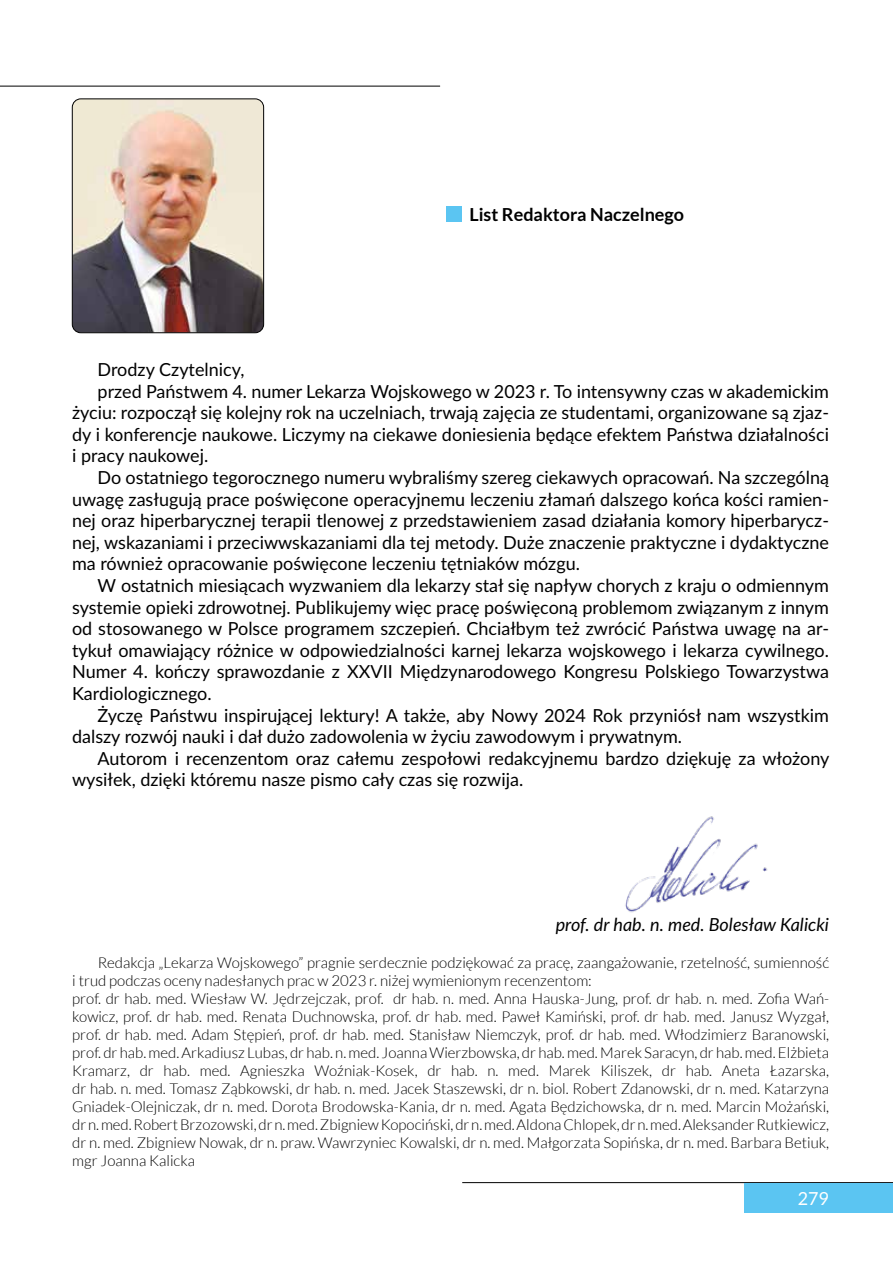
<style>
.page{position:relative;width:893px;height:1263px;background:#fff}
.page>*{position:absolute;margin:0;border:0;box-sizing:border-box;transform-origin:0 0}
.t1{font:18px "Lato";color:#000}
.t2{font:italic 18px "Lato";color:#000}
.t3{font:700 18px "Lato";color:#000}
.t4{font:18px "Lato";color:#fff}
.t5{font:300 15px/18px "Lato";color:#000}
</style>
<div class="page">
<hr style="left:462px;top:1182px;width:431px;height:1px;background:#000">
<hr style="left:0;top:86px;width:440px;height:1px;background:#000">
<div style="left:744px;top:1183px;width:149px;height:30px;background:#5bc5f2"></div>
<img style="left:72px;top:99px;width:192px;height:234px">
<div style="left:72px;top:99px;width:192px;height:234px;border:1px solid #000;border-radius:9px"></div>
<img style="left:625px;top:816px;width:143px;height:97px">
<div style="left:446px;top:206px;width:16px;height:15px;background:#5bc5f2"></div>
<p class="t3" style="left:469px;top:204px;width:216px">List Redaktora Naczelnego</p>
<p class="t1" style="left:98px;top:356px;width:148px">Drodzy Czytelnicy,</p>
<p class="t1" style="left:98px;top:378px;width:733px">przed Państwem 4. numer Lekarza Wojskowego w 2023 r. To intensywny czas w akademickim</p>
<p class="t1" style="left:72px;top:400px;width:758px">życiu: rozpoczął się kolejny rok na uczelniach, trwają zajęcia ze studentami, organizowane są zjaz-</p>
<p class="t1" style="left:72px;top:421px;width:758px">dy i konferencje naukowe. Liczymy na ciekawe doniesienia będące efektem Państwa działalności</p>
<p class="t1" style="left:72px;top:443px;width:138px">i pracy naukowej.</p>
<p class="t1" style="left:98px;top:464px;width:733px">Do ostatniego tegorocznego numeru wybraliśmy szereg ciekawych opracowań. Na szczególną</p>
<p class="t1" style="left:72px;top:486px;width:758px">uwagę zasługują prace poświęcone operacyjnemu leczeniu złamań dalszego końca kości ramien-</p>
<p class="t1" style="left:72px;top:508px;width:758px">nej oraz hiperbarycznej terapii tlenowej z przedstawieniem zasad działania komory hiperbarycz-</p>
<p class="t1" style="left:72px;top:529px;width:758px">nej, wskazaniami i przeciwwskazaniami dla tej metody. Duże znaczenie praktyczne i dydaktyczne</p>
<p class="t1" style="left:72px;top:551px;width:509px">ma również opracowanie poświęcone leczeniu tętniaków mózgu.</p>
<p class="t1" style="left:98px;top:572px;width:733px">W ostatnich miesiącach wyzwaniem dla lekarzy stał się napływ chorych z kraju o odmiennym</p>
<p class="t1" style="left:72px;top:594px;width:758px">systemie opieki zdrowotnej. Publikujemy więc pracę poświęconą problemom związanym z innym</p>
<p class="t1" style="left:72px;top:616px;width:758px">od stosowanego w Polsce programem szczepień. Chciałbym też zwrócić Państwa uwagę na ar-</p>
<p class="t1" style="left:72px;top:637px;width:758px">tykuł omawiający różnice w odpowiedzialności karnej lekarza wojskowego i lekarza cywilnego.</p>
<p class="t1" style="left:72px;top:659px;width:758px">Numer 4. kończy sprawozdanie z XXVII Międzynarodowego Kongresu Polskiego Towarzystwa</p>
<p class="t1" style="left:72px;top:680px;width:141px">Kardiologicznego.</p>
<p class="t1" style="left:98px;top:702px;width:733px">Życzę Państwu inspirującej lektury! A także, aby Nowy 2024 Rok przyniósł nam wszystkim</p>
<p class="t1" style="left:72px;top:724px;width:612px">dalszy rozwój nauki i dał dużo zadowolenia w życiu zawodowym i prywatnym.</p>
<p class="t1" style="left:98px;top:745px;width:733px">Autorom i recenzentom oraz całemu zespołowi redakcyjnemu bardzo dziękuję za włożony</p>
<p class="t1" style="left:72px;top:767px;width:453px">wysiłek, dzięki któremu nasze pismo cały czas się rozwija.</p>
<p class="t2" style="left:556px;top:911px;width:275px">prof. dr hab. n. med. Bolesław Kalicki</p>
<p class="t5" style="left:72px;top:954px;width:758px;text-indent:26px">Redakcja „Lekarza Wojskowego” pragnie serdecznie podziękować za pracę, zaangażowanie, rzetelność, sumienność i trud podczas oceny nadesłanych prac w 2023 r. niżej wymienionym recenzentom:<br>prof. dr hab. med. Wiesław W. Jędrzejczak, prof. dr hab. n. med. Anna Hauska-Jung, prof. dr hab. n. med. Zofia Wań&shy;kowicz, prof. dr hab. med. Renata Duchnowska, prof. dr hab. med. Paweł Kamiński, prof. dr hab. med. Janusz Wyzgał, prof. dr hab. med. Adam Stępień, prof. dr hab. med. Stanisław Niemczyk, prof. dr hab. med. Włodzimierz Baranowski, prof. dr hab. med. Arkadiusz Lubas, dr hab. n. med. Joanna Wierzbowska, dr hab. med. Marek Saracyn, dr hab. med. Elżbieta Kramarz, dr hab. med. Agnieszka Woźniak-Kosek, dr hab. n. med. Marek Kiliszek, dr hab. Aneta Łazarska, dr hab. n. med. Tomasz Ząbkowski, dr hab. n. med. Jacek Staszewski, dr n. biol. Robert Zdanowski, dr n. med. Katarzyna Gniadek-Olejniczak, dr n. med. Dorota Brodowska-Kania, dr n. med. Agata Będzichowska, dr n. med. Marcin Możański, dr n. med. Robert Brzozowski, dr n. med. Zbigniew Kopociński, dr n. med. Aldona Chlopek, dr n. med. Aleksander Rutkiewicz, dr n. med. Zbigniew Nowak, dr n. praw. Wawrzyniec Kowalski, dr n. med. Małgorzata Sopińska, dr n. med. Barbara Betiuk, mgr Joanna Kalicka</p>
<p class="t4" style="left:798px;top:1186px;width:33px">279</p>
</div>
